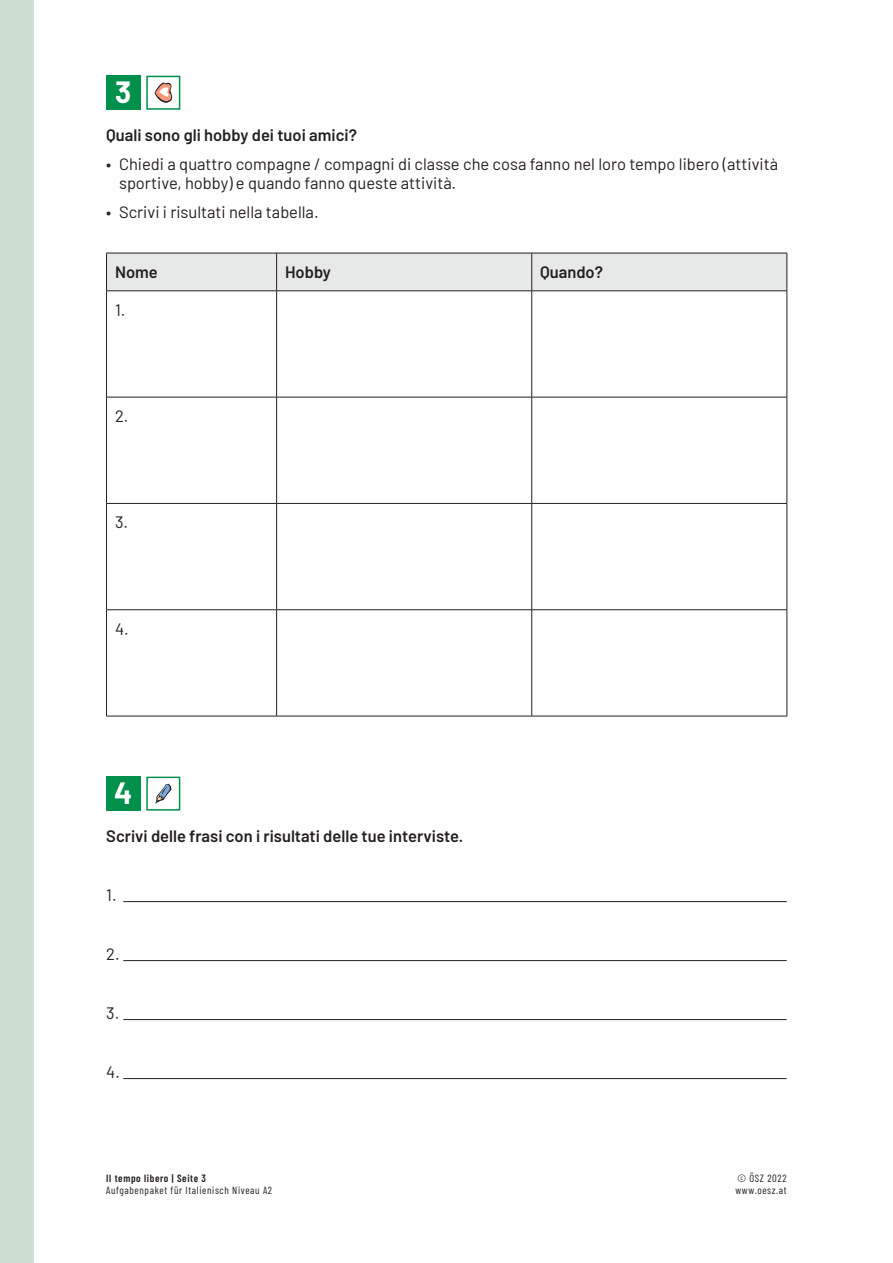
<style>
.page{position:relative;width:893px;height:1263px;background:#fff}
.page>*{position:absolute;margin:0;border:0;box-sizing:border-box;transform-origin:0 0}
.Anweisung_-_Nr{font:700 30px "Barlow";color:#fff}
.Anweisung_-_norm_-_I{font:16.5px/19.8px "Barlow";color:#231f20}
.Anweisung_-_fett_-_I{font:600 16.5px "Barlow";color:#231f20}
.t1{font:10.5px/12px "Barlow Condensed";letter-spacing:.06em;color:#231f20}
.Fusszeile_Modellaufg{font:600 10.5px "Barlow Condensed";letter-spacing:.06em;color:#231f20}
</style>
<div class="page">
<div style="left:0;top:0;width:34px;height:1263px;background:#ccdecf"></div>
<div style="left:106px;top:76px;width:34px;height:34px;background:#00904c"></div>
<div style="left:106px;top:777px;width:34px;height:34px;background:#00904c"></div>
<svg style="left:154px;top:82px;width:19px;height:21px"></svg>
<div style="left:146px;top:76px;width:34px;height:34px;border:2px solid #00904c"></div>
<svg style="left:155px;top:784px;width:17px;height:19px"></svg>
<div style="left:146px;top:777px;width:34px;height:34px;border:2px solid #00904c"></div>
<div style="left:107px;top:254px;width:680px;height:37px;background:#e7e8e8"></div>
<hr style="left:106px;top:291px;width:1px;height:106px;background:#231f20">
<hr style="left:276px;top:291px;width:1px;height:106px;background:#231f20">
<hr style="left:531px;top:291px;width:1px;height:106px;background:#231f20">
<hr style="left:787px;top:291px;width:1px;height:106px;background:#231f20">
<hr style="left:106px;top:397px;width:171px;height:1px;background:#231f20">
<hr style="left:106px;top:397px;width:1px;height:106px;background:#231f20">
<hr style="left:277px;top:397px;width:255px;height:1px;background:#231f20">
<hr style="left:276px;top:397px;width:1px;height:106px;background:#231f20">
<hr style="left:532px;top:397px;width:255px;height:1px;background:#231f20">
<hr style="left:531px;top:397px;width:1px;height:106px;background:#231f20">
<hr style="left:787px;top:397px;width:1px;height:106px;background:#231f20">
<hr style="left:106px;top:503px;width:171px;height:1px;background:#231f20">
<hr style="left:106px;top:504px;width:1px;height:105px;background:#231f20">
<hr style="left:277px;top:503px;width:255px;height:1px;background:#231f20">
<hr style="left:276px;top:504px;width:1px;height:105px;background:#231f20">
<hr style="left:532px;top:503px;width:255px;height:1px;background:#231f20">
<hr style="left:531px;top:504px;width:1px;height:105px;background:#231f20">
<hr style="left:787px;top:504px;width:1px;height:105px;background:#231f20">
<hr style="left:106px;top:609px;width:171px;height:1px;background:#231f20">
<hr style="left:106px;top:610px;width:1px;height:106px;background:#231f20">
<hr style="left:277px;top:609px;width:255px;height:1px;background:#231f20">
<hr style="left:276px;top:610px;width:1px;height:106px;background:#231f20">
<hr style="left:532px;top:609px;width:255px;height:1px;background:#231f20">
<hr style="left:531px;top:610px;width:1px;height:106px;background:#231f20">
<hr style="left:787px;top:610px;width:1px;height:106px;background:#231f20">
<hr style="left:106px;top:716px;width:171px;height:1px;background:#231f20">
<hr style="left:277px;top:716px;width:255px;height:1px;background:#231f20">
<hr style="left:532px;top:716px;width:255px;height:1px;background:#231f20">
<hr style="left:106px;top:253px;width:171px;height:1px;background:#231f20">
<hr style="left:106px;top:253px;width:1px;height:38px;background:#231f20">
<hr style="left:277px;top:253px;width:255px;height:1px;background:#231f20">
<hr style="left:276px;top:253px;width:1px;height:38px;background:#231f20">
<hr style="left:532px;top:253px;width:255px;height:1px;background:#231f20">
<hr style="left:531px;top:253px;width:1px;height:38px;background:#231f20">
<hr style="left:787px;top:253px;width:1px;height:38px;background:#231f20">
<hr style="left:106px;top:291px;width:171px;height:1px;background:#231f20">
<hr style="left:277px;top:291px;width:255px;height:1px;background:#231f20">
<hr style="left:532px;top:291px;width:255px;height:1px;background:#231f20">
<hr style="left:123px;top:901px;width:664px;height:1px;background:#231f20">
<hr style="left:123px;top:960px;width:664px;height:1px;background:#231f20">
<hr style="left:123px;top:1019px;width:664px;height:1px;background:#231f20">
<hr style="left:123px;top:1078px;width:664px;height:1px;background:#231f20">
<p class="Anweisung_-_Nr" style="left:115px;top:70px;width:18px">3</p>
<p class="Anweisung_-_fett_-_I" style="left:106px;top:123px;width:252px">Quali sono gli hobby dei tuoi amici?</p>
<p class="Anweisung_-_norm_-_I" style="left:119px;top:152px;width:661px;text-indent:-13px">• Chiedi a quattro compagne / compagni di classe che cosa fanno nel loro tempo libero (attività sportive, hobby) e quando fanno queste attività.</p>
<p class="Anweisung_-_norm_-_I" style="left:106px;top:200px;width:214px">• Scrivi i risultati nella tabella.</p>
<p class="Anweisung_-_fett_-_I" style="left:115px;top:260px;width:44px">Nome</p>
<p class="Anweisung_-_fett_-_I" style="left:285px;top:260px;width:47px">Hobby</p>
<p class="Anweisung_-_fett_-_I" style="left:540px;top:260px;width:64px">Quando?</p>
<p class="Anweisung_-_norm_-_I" style="left:115px;top:299px;width:12px">1.</p>
<p class="Anweisung_-_norm_-_I" style="left:115px;top:405px;width:15px">2.</p>
<p class="Anweisung_-_norm_-_I" style="left:115px;top:511px;width:15px">3.</p>
<p class="Anweisung_-_norm_-_I" style="left:115px;top:618px;width:15px">4.</p>
<p class="Anweisung_-_Nr" style="left:114px;top:771px;width:20px">4</p>
<p class="Anweisung_-_fett_-_I" style="left:106px;top:824px;width:358px">Scrivi delle frasi con i risultati delle tue interviste.</p>
<p class="Anweisung_-_norm_-_I" style="left:106px;top:884px;width:12px">1.</p>
<p class="Anweisung_-_norm_-_I" style="left:106px;top:943px;width:15px">2.</p>
<p class="Anweisung_-_norm_-_I" style="left:106px;top:1002px;width:15px">3.</p>
<p class="Anweisung_-_norm_-_I" style="left:106px;top:1061px;width:15px">4.</p>
<p class="Fusszeile_Modellaufg" style="left:106px;top:1171px;width:101px">Il tempo libero | Seite 3</p>
<p class="t1" style="left:106px;top:1183px;width:167px">Aufgabenpaket für Italienisch Niveau A2</p>
<p class="t1" style="left:735px;top:1171px;width:53px">© ÖSZ 2022 www.oesz.at</p>
</div>
